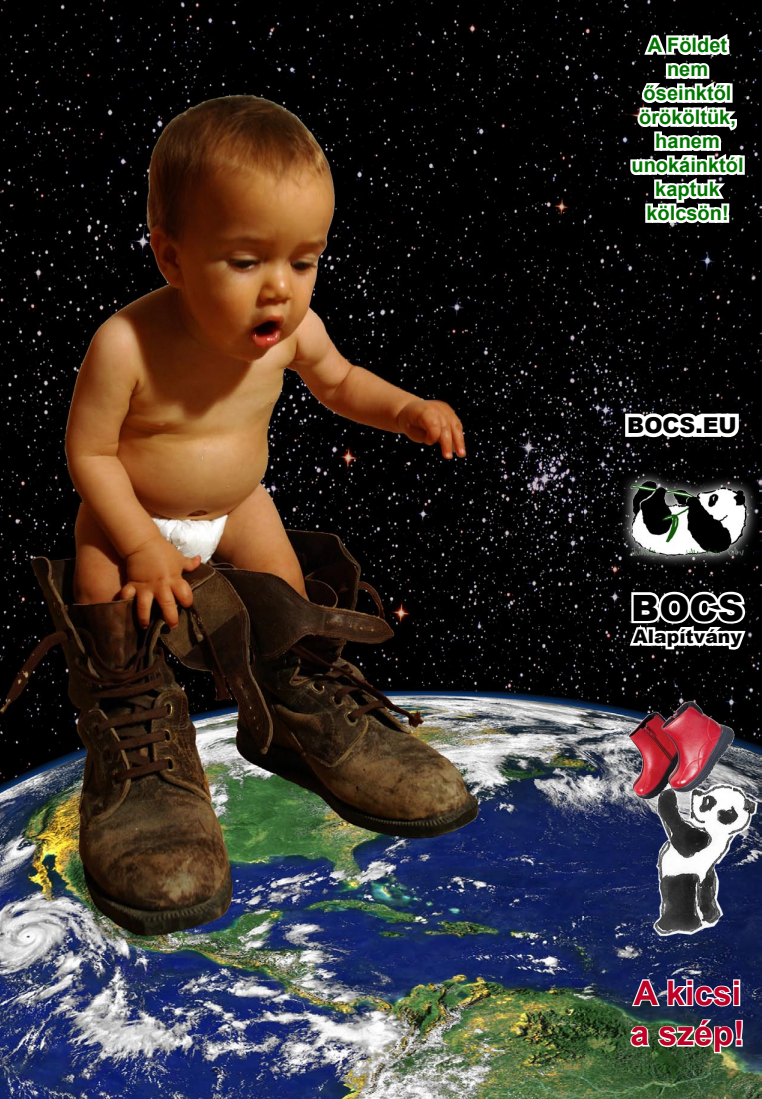
<style>
.page{position:relative;width:762px;height:1099px;background:#fff}
.page>*{position:absolute;margin:0;border:0;box-sizing:border-box;transform-origin:0 0}
.t1{font:900 36.25px "Arial";color:#000}
.t2{font:700 33.75px/40.5px "Arial";color:#be0027}
.t3{font:900 21.88px "Arial";color:#000}
.t4{font:700 20px/24px "Arial";color:#007500;text-align:center}
.t5{font:900 18.75px "Arial";color:#000}
</style>
<div class="page">
<img style="left:0;top:0;width:585px;height:1098px">
<img style="left:585px;top:0;width:177px;height:1098px">
<img style="left:615px;top:679px;width:147px;height:257px">
<svg style="left:618px;top:468px;width:142px;height:100px;background:#121213"></svg>
<img style="left:627px;top:480px;width:121px;height:75px">
<svg style="left:630px;top:977px;width:111px;height:30px"></svg>
<img style="left:628px;top:1018px;width:116px;height:36px">
<svg style="left:628px;top:0;width:119px;height:227px"></svg>
<svg style="left:613px;top:407px;width:131px;height:36px"></svg>
<svg style="left:626px;top:588px;width:123px;height:69px"></svg>
<p class="t4" style="left:631px;top:34px;width:114px">A Földet nem őseinktől örököltük, hanem unokáinktól kaptuk kölcsön!</p>
<p class="t3" style="left:627px;top:409px;width:111px">BOCS.EU</p>
<p class="t1" style="left:631px;top:581px;width:114px">BOCS</p>
<p class="t5" style="left:633px;top:623px;width:110px">Alapítvány</p>
<p class="t2" style="left:630px;top:973px;width:116px">A kicsi a szép!</p>
</div>
